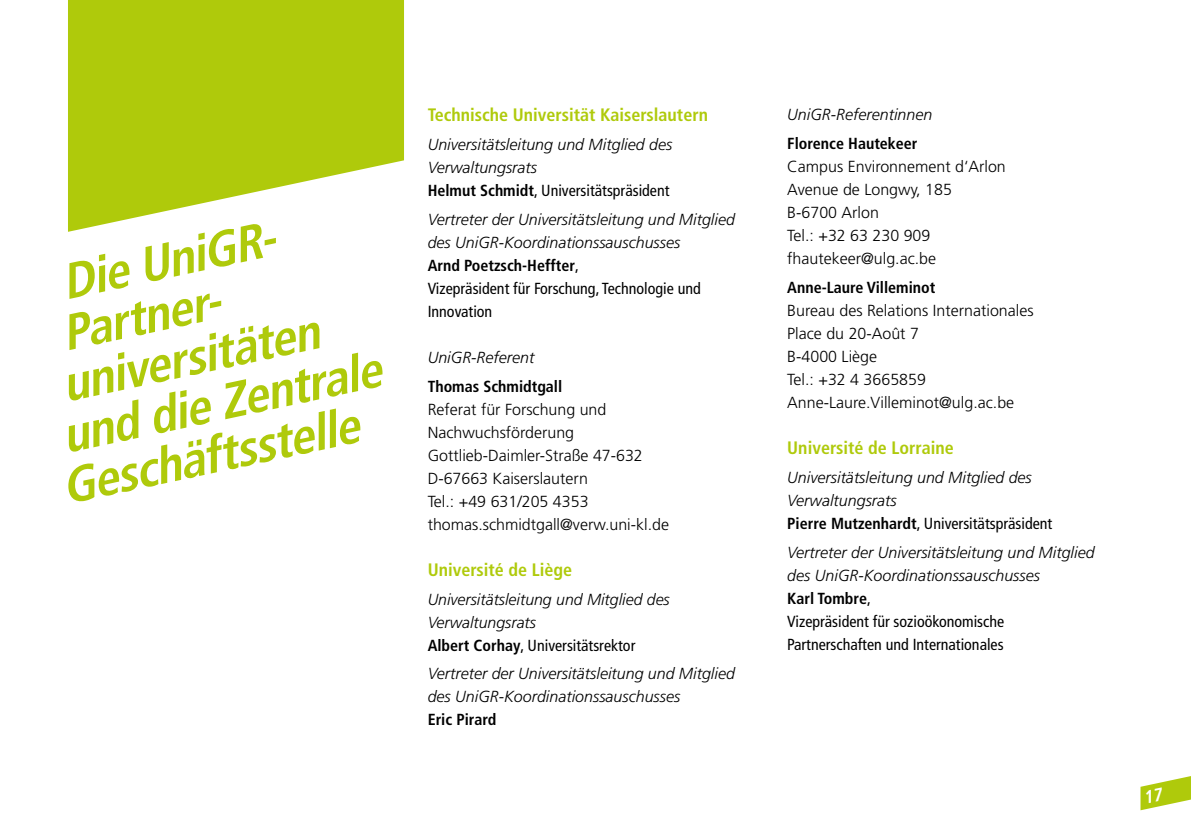
<style>
.page{position:relative;width:1191px;height:840px;background:#fff}
.page>*{position:absolute;margin:0;border:0;box-sizing:border-box;transform-origin:0 0}
.t1{font:italic 700 condensed 50px "Frutiger";color:#afca0b}
.t2{font:700 condensed 18px "Frutiger";color:#afca0b}
.t3{font:italic 300 16px/23px "Frutiger";color:#000}
.t4{font:300 16px/23px "Frutiger";color:#000}
.t5{font:700 condensed 16px "Frutiger";color:#000}
.s1{font-weight:700;font-style:normal;font-stretch:condensed}
.s2{font-weight:400;font-style:normal;font-stretch:condensed}
</style>
<div class="page">
<svg style="left:68px;top:0;width:336px;height:232px;fill:#afca0b"></svg>
<svg style="left:1140px;top:776px;width:51px;height:33px"></svg>
<h1 class="t1" style="left:56px;top:253px;width:227px;rotate:-12deg">Die UniGR-</h1>
<h1 class="t1" style="left:56px;top:304px;width:171px;rotate:-12deg">Partner-</h1>
<h1 class="t1" style="left:56px;top:356px;width:263px;rotate:-12deg">universitäten</h1>
<h1 class="t1" style="left:56px;top:407px;width:327px;rotate:-12deg">und die Zentrale</h1>
<h1 class="t1" style="left:56px;top:458px;width:304px;rotate:-12deg">Geschäftsstelle</h1>
<p class="t2" style="left:428px;top:104px;width:282px">Technische Universität Kaiserslautern</p>
<p class="t3" style="left:428px;top:133px;width:246px">Universitätsleitung und Mitglied des<br>Verwaltungsrats<br><span class="s1">Helmut Schmidt</span><span class="s2">, Universitätspräsident</span></p>
<p class="t3" style="left:428px;top:207px;width:309px">Vertreter der Universitätsleitung und Mitglied des UniGR-Koordinationssauschusses<br><span class="s1">Arnd Poetzsch-Heffter</span><span class="s2">,<br>Vizepräsident für Forschung, Technologie und Innovation</span></p>
<p class="t3" style="left:428px;top:345px;width:108px">UniGR-Referent</p>
<p class="t5" style="left:428px;top:376px;width:136px">Thomas Schmidtgall</p>
<p class="t4" style="left:428px;top:397px;width:243px">Referat für Forschung und<br>Nachwuchsförderung<br>Gottlieb-Daimler-Straße 47-632<br>D-67663 Kaiserslautern<br>Tel.: +49 631/205 4353 thomas.schmidtgall@verw.uni-kl.de</p>
<p class="t2" style="left:428px;top:558px;width:146px">Université de Liège</p>
<p class="t3" style="left:428px;top:587px;width:244px">Universitätsleitung und Mitglied des<br>Verwaltungsrats<br><span class="s1">Albert Corhay</span><span class="s2">, Universitätsrektor</span></p>
<p class="t3" style="left:428px;top:661px;width:309px">Vertreter der Universitätsleitung und Mitglied des UniGR-Koordinationssauschusses</p>
<p class="t5" style="left:428px;top:710px;width:70px">Eric Pirard</p>
<p class="t3" style="left:787px;top:103px;width:146px">UniGR-Referentinnen</p>
<p class="t5" style="left:787px;top:134px;width:132px">Florence Hautekeer</p>
<p class="t4" style="left:787px;top:155px;width:220px">Campus Environnement d‘Arlon<br>Avenue de Longwy, 185<br>B-6700 Arlon<br>Tel.: +32 63 230 909 fhautekeer@ulg.ac.be</p>
<p class="t5" style="left:787px;top:278px;width:150px">Anne-Laure Villeminot</p>
<p class="t4" style="left:787px;top:298px;width:248px">Bureau des Relations Internationales<br>Place du 20-Août 7<br>B-4000 Liège<br>Tel.: +32 4 3665859<br>Anne-Laure.Villeminot@ulg.ac.be</p>
<p class="t2" style="left:787px;top:437px;width:168px">Université de Lorraine</p>
<p class="t3" style="left:787px;top:465px;width:266px">Universitätsleitung und Mitglied des<br>Verwaltungsrats<br><span class="s1">Pierre Mutzenhardt</span><span class="s2">, Universitätspräsident</span></p>
<p class="t3" style="left:787px;top:540px;width:309px">Vertreter der Universitätsleitung und Mitglied des UniGR-Koordinationssauschusses<br><span class="s1">Karl Tombre</span><span class="s2">,<br>Vizepräsident für sozioökonomische Partnerschaften und Internationales</span></p>
</div>
